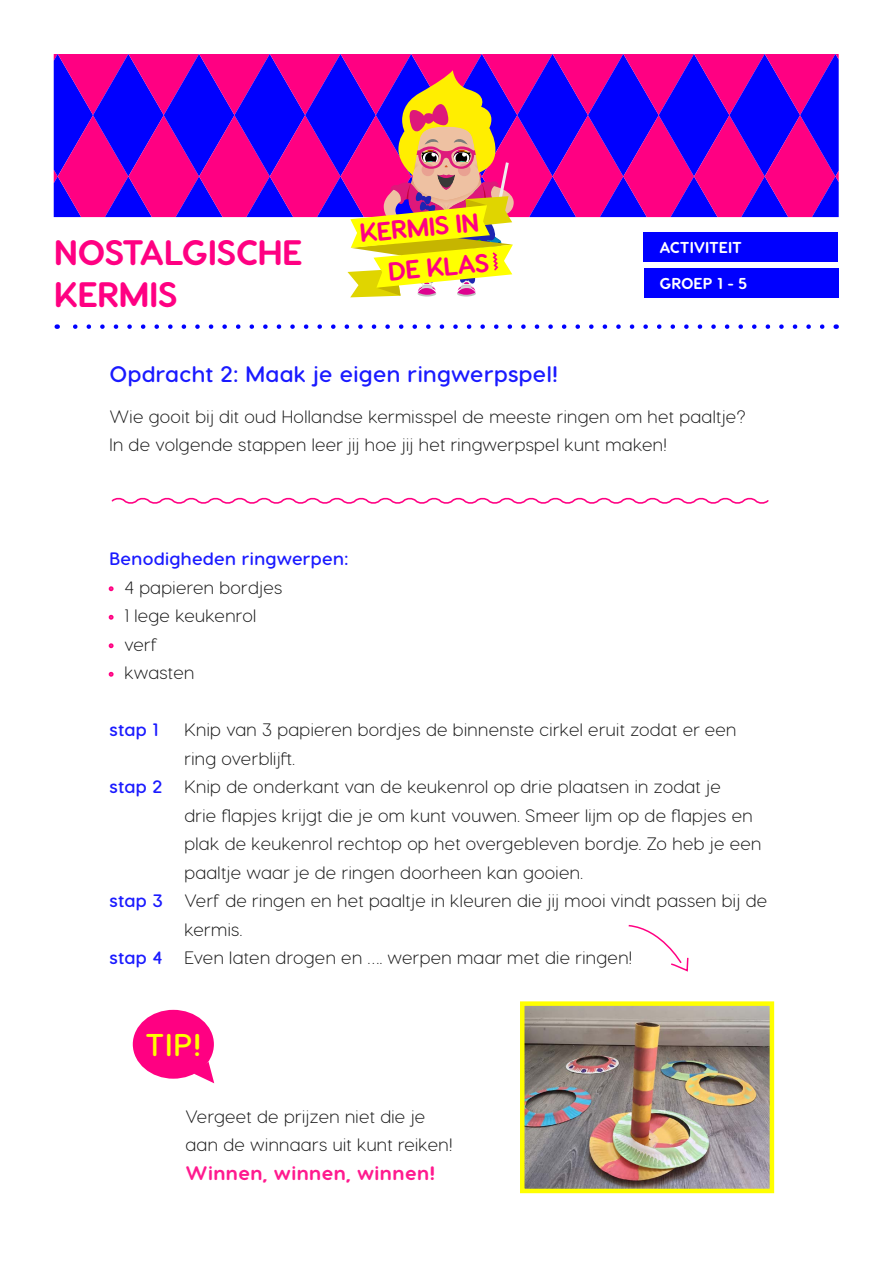
<style>
.page{position:relative;width:893px;height:1263px;background:#fff}
.page>*{position:absolute;margin:0;border:0;box-sizing:border-box;transform-origin:0 0}
.t1{font:800 35.4px/42.5px "Visby Round CF";letter-spacing:-.02em;color:#ff0082}
.t2{font:700 31.5px "Visby Round CF";color:#ff0}
.t3{font:800 26.1px/41.2px "Visby Round CF";color:#ff0082;text-align:right}
.t4{font:700 22.5px "Visby Round CF";letter-spacing:.02em;color:#1a1aff}
.t5{font:800 19.5px "Visby Round CF";letter-spacing:.02em;color:#ff1a8f}
.t6{font:300 18px/28.5px "Visby Round CF";letter-spacing:.02em;color:#1a1a1a}
.t7{font:700 18px "Visby Round CF";letter-spacing:.02em;color:#1a1aff}
.t8{font:800 15.75px "Visby Round CF";color:#fff}
.s1{font-weight:200;color:#ff1a8f}
.s2{font-weight:700;color:#1a1aff}
</style>
<div class="page">
<svg style="left:54px;top:54px;width:785px;height:243px"></svg>
<svg style="left:57px;top:324px;width:765px;height:5px"></svg>
<div style="left:643px;top:233px;width:195px;height:29px;background:#00f"></div>
<div style="left:644px;top:269px;width:195px;height:29px;background:#00f"></div>
<svg style="left:109px;top:586px;width:5px;height:5px"></svg>
<svg style="left:109px;top:615px;width:5px;height:5px"></svg>
<svg style="left:109px;top:643px;width:5px;height:5px"></svg>
<svg style="left:109px;top:672px;width:5px;height:5px"></svg>
<div style="left:133px;top:1010px;width:81px;height:69px;background:#ff0082;border-radius:50%"></div>
<svg style="left:194px;top:1062px;width:20px;height:21px"></svg>
<svg style="left:628px;top:924px;width:61px;height:48px"></svg>
<img style="left:525px;top:1006px;width:244px;height:182px">
<div style="left:520px;top:1001px;width:254px;height:192px;border:4px solid #ff0"></div>
<svg style="left:111px;top:497px;width:658px;height:7px"></svg>
<h3 class="t3" style="left:357px;top:213px;width:127px;rotate:-6deg">KERMIS IN<br>DE KLAS</h3>
<h1 class="t1" style="left:54px;top:230px;width:251px">NOSTALGISCHE<br>KERMIS</h1>
<p class="t8" style="left:659px;top:237px;width:84px">ACTIVITEIT</p>
<p class="t8" style="left:659px;top:273px;width:89px">GROEP 1 - 5</p>
<p class="t4" style="left:109px;top:360px;width:450px">Opdracht 2: Maak je eigen ringwerpspel!</p>
<p class="t6" style="left:109px;top:402px;width:638px">Wie gooit bij dit oud Hollandse kermisspel de meeste ringen om het paaltje?<br>In de volgende stappen leer jij hoe jij het ringwerpspel kunt maken!</p>
<p class="t7" style="left:109px;top:548px;width:240px">Benodigheden ringwerpen:</p>
<p class="t6" style="left:109px;top:573px;width:175px"><span class="s1">•</span> 4 papieren bordjes</p>
<p class="t6" style="left:109px;top:601px;width:148px"><span class="s1">•</span> 1 lege keukenrol</p>
<p class="t6" style="left:109px;top:630px;width:50px"><span class="s1">•</span> verf</p>
<p class="t6" style="left:109px;top:658px;width:86px"><span class="s1">•</span> kwasten</p>
<p class="t7" style="left:109px;top:719px;width:51px">stap 1</p>
<p class="t6" style="left:184px;top:715px;width:553px">Knip van 3 papieren bordjes de binnenste cirkel eruit zodat er een</p>
<p class="t6" style="left:184px;top:744px;width:112px">ring overblijft.</p>
<p class="t6" style="left:109px;top:772px;width:613px"><span class="s2">stap 2</span> Knip de onderkant van de keukenrol op drie plaatsen in zodat je</p>
<p class="t6" style="left:184px;top:801px;width:570px">drie flapjes krijgt die je om kunt vouwen. Smeer lijm op de flapjes en</p>
<p class="t6" style="left:184px;top:829px;width:579px">plak de keukenrol rechtop op het overgebleven bordje. Zo heb je een</p>
<p class="t6" style="left:184px;top:858px;width:400px">paaltje waar je de ringen doorheen kan gooien.</p>
<p class="t6" style="left:109px;top:886px;width:659px"><span class="s2">stap 3</span> Verf de ringen en het paaltje in kleuren die jij mooi vindt passen bij de</p>
<p class="t6" style="left:184px;top:915px;width:59px">kermis.</p>
<p class="t6" style="left:109px;top:943px;width:524px"><span class="s2">stap 4</span> Even laten drogen en …. werpen maar met die ringen!</p>
<h2 class="t2" style="left:145px;top:1025px;width:58px">TIP!</h2>
<p class="t6" style="left:185px;top:1102px;width:268px">Vergeet de prijzen niet die je aan de winnaars uit kunt reiken!</p>
<p class="t5" style="left:185px;top:1160px;width:251px">Winnen, winnen, winnen!</p>
</div>
